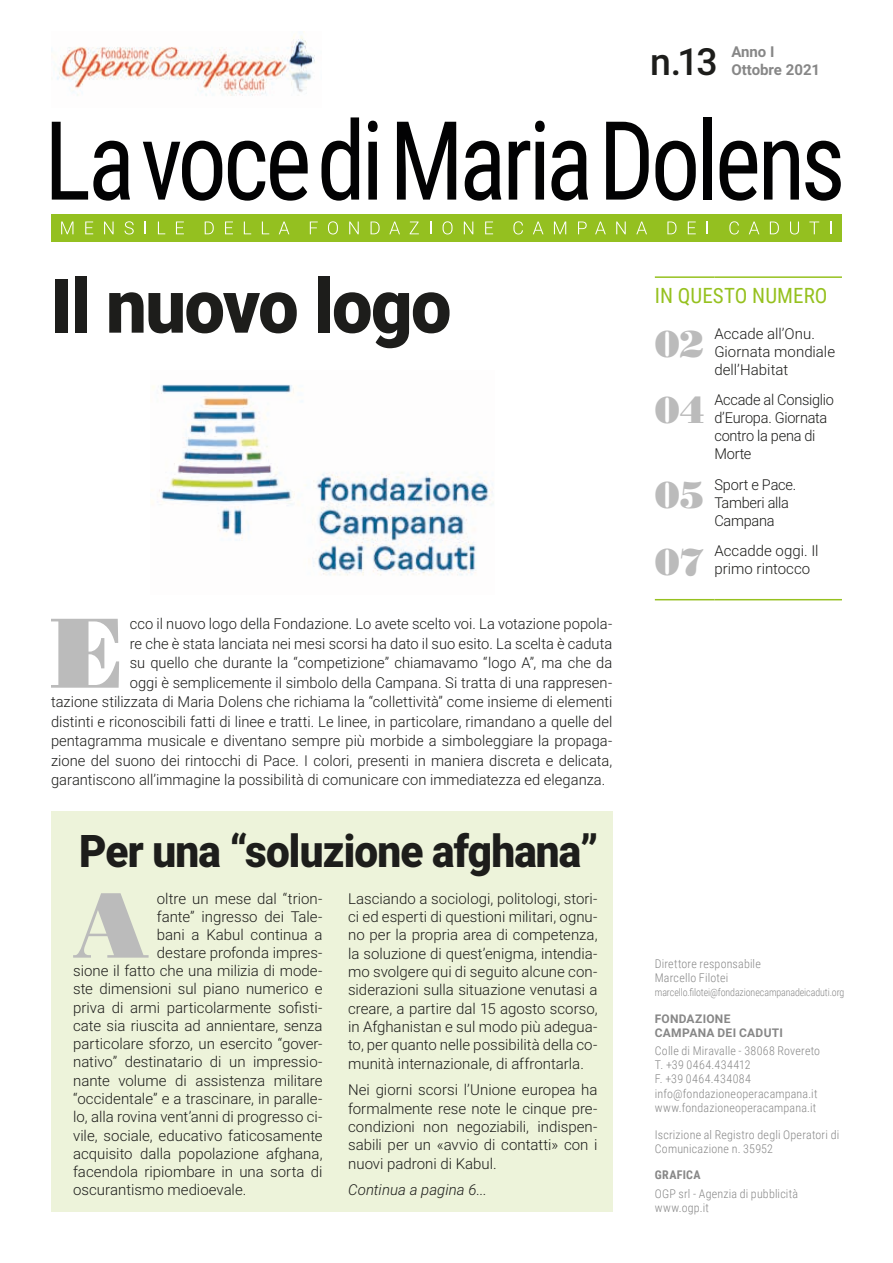
<style>
.page{position:relative;width:893px;height:1263px;background:#fff}
.page>*{position:absolute;margin:0;border:0;box-sizing:border-box;transform-origin:0 0}
.t1{font:99.45px "Bodoni Poster";color:#bbb}
.t2{font:92.85px "Bodoni Poster";color:#bbb}
.t3{font:900 75px "Roboto";letter-spacing:-.02em;color:#1d1d1b;scale:.96 1}
.t4{font:900 45px "Roboto";letter-spacing:-.02em;color:#1d1d1b;scale:.94 1}
.t5{font:37.5px "Bodoni Poster";letter-spacing:-.01em;color:#bbb}
.t6{font:500 37.5px "Roboto";color:#1d1d1b}
.t7{font:21px "Roboto Condensed";letter-spacing:.005em;color:#96c11f}
.t8{font:300 15px/18.3px "Roboto";color:#1d1d1b}
.t9{font:300 15px/18px "Roboto";letter-spacing:-.02em;color:#1d1d1b}
.t10{font:italic 300 15px "Roboto";letter-spacing:.005em;color:#1d1d1b}
.t11{font:700 15px/18px "Roboto";color:#878787}
.t12{font:300 12px/14.1px "Roboto Condensed";letter-spacing:.015em;color:#878787}
.t13{font:700 12px/14.1px "Roboto";letter-spacing:.02em;color:#878787}
.t14{font:700 12px "Roboto Condensed";letter-spacing:.025em;color:#878787}
.t15{font:300 10.5px "Roboto Condensed";letter-spacing:-.01em;color:#878787;scale:.95 1}
</style>
<div class="page">
<div style="left:51px;top:811px;width:561px;height:401px;background:#edf3da"></div>
<img style="left:51px;top:35px;width:264px;height:61px">
<svg style="left:52px;top:122px;width:78px;height:79px"></svg>
<svg style="left:143px;top:141px;width:79px;height:60px"></svg>
<svg style="left:228px;top:141px;width:80px;height:60px"></svg>
<svg style="left:321px;top:117px;width:38px;height:84px"></svg>
<svg style="left:368px;top:121px;width:10px;height:79px"></svg>
<svg style="left:397px;top:122px;width:59px;height:78px"></svg>
<svg style="left:465px;top:141px;width:36px;height:60px"></svg>
<svg style="left:509px;top:121px;width:36px;height:79px"></svg>
<svg style="left:551px;top:141px;width:37px;height:60px"></svg>
<svg style="left:606px;top:122px;width:43px;height:78px"></svg>
<svg style="left:655px;top:141px;width:41px;height:60px"></svg>
<div style="left:703px;top:117px;width:9px;height:83px;background:#020203"></div>
<svg style="left:720px;top:141px;width:37px;height:60px"></svg>
<svg style="left:764px;top:141px;width:35px;height:59px"></svg>
<svg style="left:805px;top:141px;width:36px;height:60px"></svg>
<div style="left:51px;top:214px;width:791px;height:27px;background:#94c020"></div>
<svg style="left:61px;top:221px;width:12px;height:13px"></svg>
<svg style="left:85px;top:222px;width:8px;height:12px"></svg>
<svg style="left:104px;top:221px;width:10px;height:13px"></svg>
<svg style="left:125px;top:221px;width:9px;height:13px"></svg>
<svg style="left:145px;top:221px;width:1px;height:13px"></svg>
<svg style="left:158px;top:221px;width:7px;height:13px"></svg>
<svg style="left:176px;top:222px;width:8px;height:12px"></svg>
<svg style="left:205px;top:221px;width:9px;height:13px"></svg>
<svg style="left:225px;top:222px;width:8px;height:12px"></svg>
<svg style="left:244px;top:221px;width:7px;height:13px"></svg>
<svg style="left:262px;top:221px;width:7px;height:13px"></svg>
<svg style="left:279px;top:221px;width:10px;height:13px"></svg>
<svg style="left:310px;top:221px;width:8px;height:13px"></svg>
<svg style="left:328px;top:221px;width:10px;height:13px"></svg>
<svg style="left:349px;top:221px;width:10px;height:13px"></svg>
<svg style="left:371px;top:221px;width:9px;height:13px"></svg>
<svg style="left:389px;top:221px;width:11px;height:13px"></svg>
<svg style="left:410px;top:221px;width:9px;height:13px"></svg>
<svg style="left:430px;top:221px;width:1px;height:13px"></svg>
<svg style="left:443px;top:221px;width:10px;height:13px"></svg>
<svg style="left:464px;top:221px;width:9px;height:13px"></svg>
<svg style="left:485px;top:222px;width:8px;height:12px"></svg>
<svg style="left:513px;top:221px;width:10px;height:13px"></svg>
<svg style="left:533px;top:221px;width:10px;height:13px"></svg>
<svg style="left:554px;top:221px;width:12px;height:13px"></svg>
<svg style="left:578px;top:221px;width:9px;height:13px"></svg>
<svg style="left:595px;top:221px;width:11px;height:13px"></svg>
<svg style="left:616px;top:221px;width:10px;height:13px"></svg>
<svg style="left:636px;top:221px;width:11px;height:13px"></svg>
<svg style="left:667px;top:221px;width:9px;height:13px"></svg>
<svg style="left:688px;top:222px;width:8px;height:12px"></svg>
<svg style="left:707px;top:221px;width:1px;height:13px"></svg>
<svg style="left:729px;top:221px;width:10px;height:13px"></svg>
<svg style="left:749px;top:221px;width:10px;height:13px"></svg>
<svg style="left:770px;top:221px;width:9px;height:13px"></svg>
<svg style="left:790px;top:221px;width:9px;height:13px"></svg>
<svg style="left:809px;top:222px;width:10px;height:12px"></svg>
<svg style="left:830px;top:221px;width:1px;height:13px"></svg>
<hr style="left:655px;top:276px;width:59px;height:2px;background:#96c11f">
<hr style="left:714px;top:276px;width:128px;height:2px;background:#96c11f">
<hr style="left:655px;top:599px;width:59px;height:1px;background:#96c11f">
<hr style="left:714px;top:599px;width:128px;height:1px;background:#96c11f">
<img style="left:151px;top:384px;width:342px;height:192px">
<h3 class="t6" style="left:650px;top:36px;width:69px">n.13</h3>
<p class="t11" style="left:731px;top:42px;width:90px">Anno I<br>Ottobre 2021</p>
<h3 class="t3" style="left:51px;top:253px;width:419px">Il nuovo logo</h3>
<h1 class="t1" style="left:51px;top:592px;width:73px">E</h1>
<p class="t8" style="left:130px;top:614px;width:484px">cco il nuovo logo della Fondazione. Lo avete scelto voi. La votazione popola-</p>
<p class="t8" style="left:130px;top:634px;width:484px">re che è stata lanciata nei mesi scorsi ha dato il suo esito. La scelta è caduta</p>
<p class="t8" style="left:130px;top:653px;width:484px">su quello che durante la “competizione” chiamavamo “logo A”, ma che da</p>
<p class="t8" style="left:130px;top:673px;width:484px">oggi è semplicemente il simbolo della Campana. Si tratta di una rappresen-</p>
<p class="t8" style="left:51px;top:692px;width:563px">tazione stilizzata di Maria Dolens che richiama la “collettività” come insieme di elementi</p>
<p class="t8" style="left:51px;top:712px;width:563px">distinti e riconoscibili fatti di linee e tratti. Le linee, in particolare, rimandano a quelle del</p>
<p class="t8" style="left:51px;top:731px;width:563px">pentagramma musicale e diventano sempre più morbide a simboleggiare la propaga-</p>
<p class="t8" style="left:51px;top:751px;width:563px">zione del suono dei rintocchi di Pace. I colori, presenti in maniera discreta e delicata,</p>
<p class="t8" style="left:51px;top:770px;width:556px">garantiscono all’immagine la possibilità di comunicare con immediatezza ed eleganza.</p>
<h3 class="t4" style="left:79px;top:819px;width:554px">Per una “soluzione afghana”</h3>
<h2 class="t2" style="left:72px;top:868px;width:79px">A</h2>
<p class="t8" style="left:157px;top:888px;width:167px">oltre un mese dal “trion-</p>
<p class="t8" style="left:348px;top:888px;width:251px;text-align:justify">Lasciando a sociologi, politologi, stori&shy;ci ed esperti di questioni militari, ognu&shy;no per la propria area di competenza, la soluzione di quest’enigma, intendia&shy;mo svolgere qui di seguito alcune con&shy;siderazioni sulla situazione venutasi a creare, a partire dal 15 agosto scorso, in Afghanistan e sul modo più adegua&shy;to, per quanto nelle possibilità della co&shy;munità internazionale, di affrontarla.</p>
<p class="t8" style="left:348px;top:1080px;width:251px;text-align:justify">Nei giorni scorsi l’Unione europea ha formalmente rese note le cinque pre&shy;condizioni non negoziabili, indispen&shy;sabili per un «avvio di contatti» con i nuovi padroni di Kabul.</p>
<p class="t10" style="left:348px;top:1179px;width:140px">Continua a pagina 6...</p>
<p class="t8" style="left:157px;top:906px;width:167px">fante” ingresso dei Tale-</p>
<p class="t8" style="left:157px;top:924px;width:167px">bani a Kabul continua a</p>
<p class="t8" style="left:157px;top:942px;width:167px">destare profonda impres-</p>
<p class="t8" style="left:73px;top:961px;width:251px">sione il fatto che una milizia di mode-</p>
<p class="t8" style="left:73px;top:979px;width:251px">ste dimensioni sul piano numerico e</p>
<p class="t8" style="left:73px;top:997px;width:251px">priva di armi particolarmente sofisti-</p>
<p class="t8" style="left:73px;top:1016px;width:251px">cate sia riuscita ad annientare, senza</p>
<p class="t8" style="left:73px;top:1034px;width:251px">particolare sforzo, un esercito “gover-</p>
<p class="t8" style="left:73px;top:1052px;width:251px">nativo” destinatario di un impressio-</p>
<p class="t8" style="left:73px;top:1070px;width:251px">nante volume di assistenza militare</p>
<p class="t8" style="left:73px;top:1089px;width:251px">“occidentale” e a trascinare, in paralle-</p>
<p class="t8" style="left:73px;top:1107px;width:251px">lo, alla rovina vent’anni di progresso ci-</p>
<p class="t8" style="left:73px;top:1125px;width:251px">vile, sociale, educativo faticosamente</p>
<p class="t8" style="left:73px;top:1144px;width:251px">acquisito dalla popolazione afghana,</p>
<p class="t8" style="left:73px;top:1162px;width:251px">facendola ripiombare in una sorta di</p>
<p class="t8" style="left:73px;top:1180px;width:175px">oscurantismo medioevale.</p>
<h3 class="t7" style="left:655px;top:281px;width:174px">IN QUESTO NUMERO</h3>
<h3 class="t5" style="left:655px;top:321px;width:51px">02</h3>
<p class="t8" style="left:714px;top:324px;width:122px">Accade all’Onu.<br>Giornata mondiale dell’Habitat</p>
<h3 class="t5" style="left:655px;top:387px;width:51px">04</h3>
<p class="t9" style="left:714px;top:390px;width:121px">Accade al Consiglio d’Europa. Giornata contro la pena di<br>Morte</p>
<h3 class="t5" style="left:655px;top:472px;width:51px">05</h3>
<p class="t8" style="left:714px;top:475px;width:83px">Sport e Pace.<br>Tamberi alla<br>Campana</p>
<h3 class="t5" style="left:655px;top:539px;width:51px">07</h3>
<p class="t8" style="left:714px;top:541px;width:106px">Accadde oggi. Il primo rintocco</p>
<p class="t12" style="left:655px;top:956px;width:108px">Direttore responsabile<br>Marcello Filotei</p>
<p class="t15" style="left:655px;top:985px;width:201px">marcello.filotei@fondazionecampanadeicaduti.org</p>
<p class="t13" style="left:655px;top:1011px;width:130px">FONDAZIONE<br>CAMPANA DEI CADUTI</p>
<p class="t12" style="left:655px;top:1043px;width:167px">Colle di Miravalle - 38068 Rovereto<br>T. +39 0464.434412<br>F. +39 0464.434084 info@fondazioneoperacampana.it www.fondazioneoperacampana.it</p>
<p class="t12" style="left:655px;top:1127px;width:186px">Iscrizione al Registro degli Operatori di<br>Comunicazione n. 35952</p>
<p class="t14" style="left:655px;top:1167px;width:47px">GRAFICA</p>
<p class="t12" style="left:655px;top:1186px;width:145px">OGP srl - Agenzia di pubblicità www.ogp.it</p>
</div>
